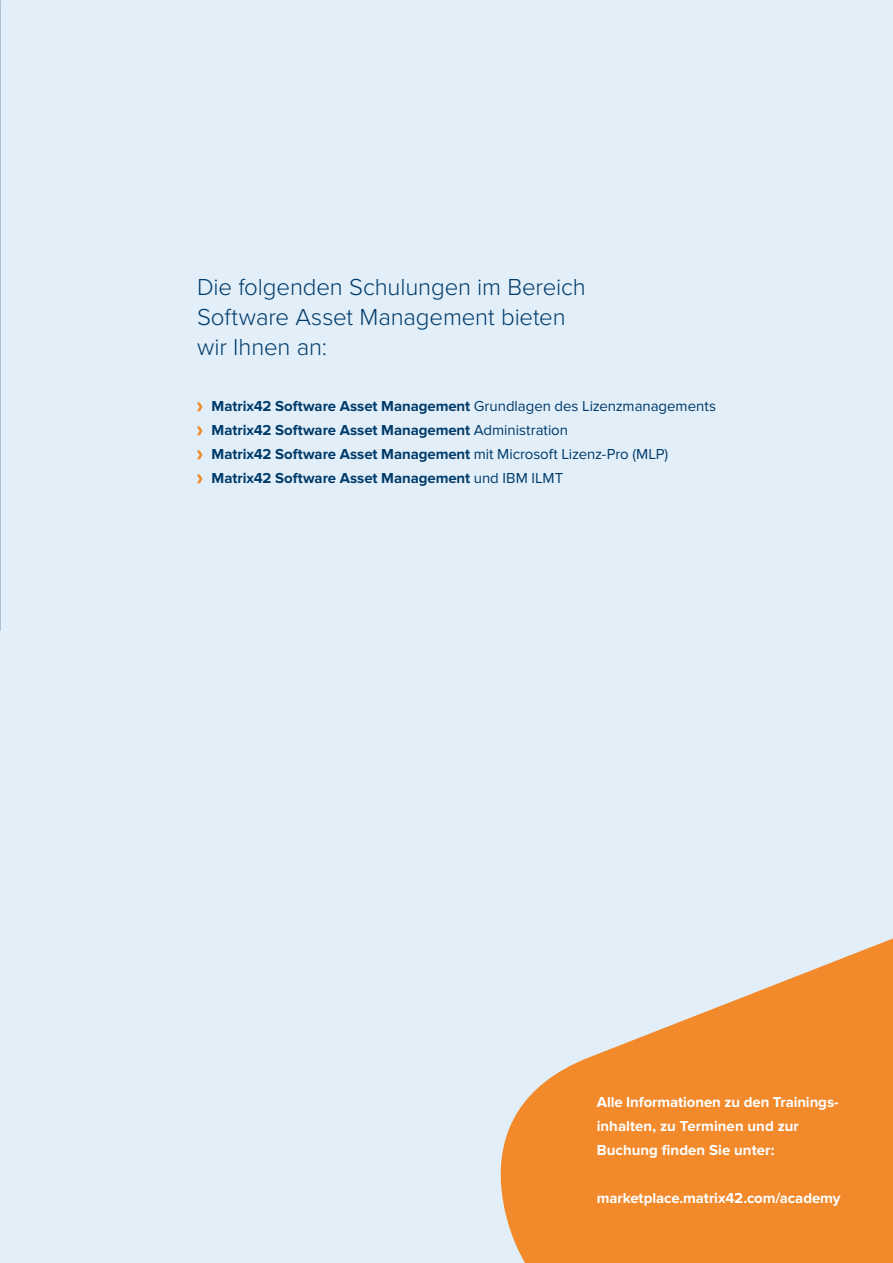
<style>
.page{position:relative;width:893px;height:1263px;background:#e2eef8}
.page>*{position:absolute;margin:0;border:0;box-sizing:border-box;transform-origin:0 0}
.t1{font:300 24px/30px "Proxima Nova";letter-spacing:-.005em;color:#003b6a}
.t2{font:700 15px/24px "Proxima Nova";letter-spacing:-.005em;color:#003b6a}
.t3{font:700 15px/24px "Proxima Nova";letter-spacing:-.005em;color:#fff}
.s1{font-weight:400}
</style>
<div class="page">
<svg style="left:197px;top:403px;width:5px;height:8px"></svg>
<svg style="left:197px;top:427px;width:5px;height:8px"></svg>
<svg style="left:197px;top:451px;width:5px;height:8px"></svg>
<svg style="left:197px;top:475px;width:5px;height:8px"></svg>
<svg style="left:500px;top:938px;width:393px;height:325px;fill:#f28a2c"></svg>
<h1 class="t1" style="left:197px;top:271px;width:390px">Die folgenden Schulungen im Bereich<br>Software Asset Management bieten wir Ihnen an:</h1>
<p class="t2" style="left:212px;top:394px;width:506px">Matrix42 Software Asset Management <span class="s1">Grundlagen des Lizenzmanagements </span>Matrix42 Software Asset Management <span class="s1">Administration<br></span>Matrix42 Software Asset Management <span class="s1">mit Microsoft Lizenz-Pro (MLP)<br></span>Matrix42 Software Asset Management <span class="s1">und IBM ILMT</span></p>
<p class="t3" style="left:597px;top:1090px;width:244px">Alle Informationen zu den Trainings&shy;inhalten, zu Terminen und zur<br>Buchung finden Sie unter:</p>
<p class="t3" style="left:597px;top:1186px;width:245px">marketplace.matrix42.com/academy</p>
</div>
